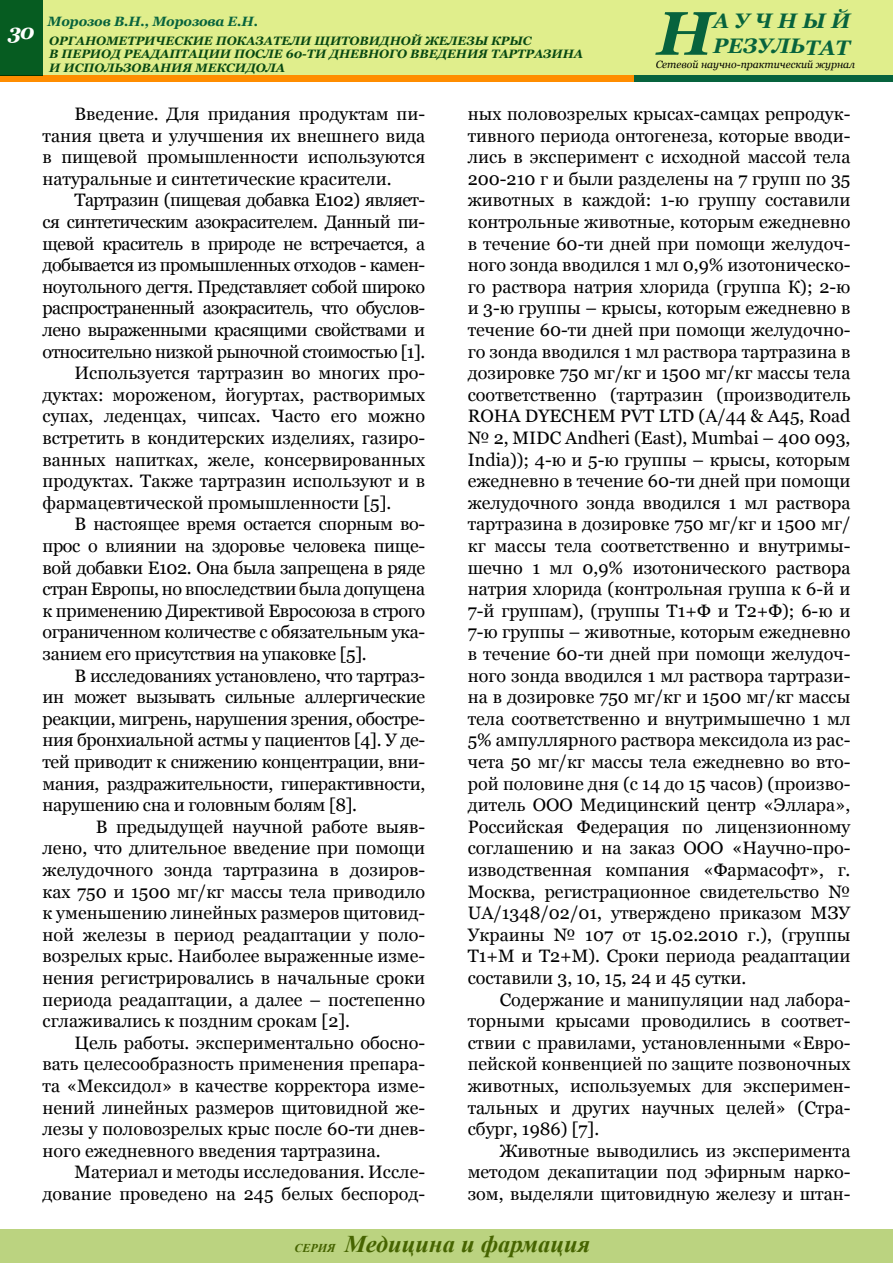
<style>
.page{position:relative;width:893px;height:1263px;background:#fff}
.page>*{position:absolute;margin:0;border:0;box-sizing:border-box;transform-origin:0 0}
.t1{font:italic 700 61.5px "Georgia";color:#07633d}
.t2{font:italic 700 24px "Times New Roman";color:#466400}
.t3{font:italic 700 21px/25.2px "Georgia";color:#07633d}
.t4{font:18px/21.6px "Georgia";color:#000;text-align:justify}
.t5{font:18px "Georgia";letter-spacing:-.02em;color:#000}
.t6{font:18px "Georgia";letter-spacing:-.03em;color:#000}
.t7{font:italic 700 13.5px "Georgia";letter-spacing:-.01em;color:#07633d}
.t8{font:italic 700 12.15px/13.5px "Georgia";color:#074812}
.t9{font:italic 10.5px "Georgia";color:#000}
.s1{font-size:12px}
</style>
<div class="page">
<div style="left:0;top:1229px;width:893px;height:34px;background:#bbd380"></div>
<div style="left:0;top:0;width:893px;height:81px;background:#e0ee8c"></div>
<div style="left:0;top:75px;width:655px;height:7px;background:#ff8d00"></div>
<div style="left:0;top:0;width:43px;height:75px;background:#065c21"></div>
<div style="left:634px;top:75px;width:259px;height:7px;background:#07633d"></div>
<p class="t7" style="left:48px;top:13px;width:212px">Морозов В.Н., Морозова Е.Н.</p>
<p class="t8" style="left:49px;top:34px;width:535px;text-indent:-41px"><sup>30</sup> ОРГАНОМЕТРИЧЕСКИЕ ПОКАЗАТЕЛИ ЩИТОВИДНОЙ ЖЕЛЕЗЫ КРЫС<br>В ПЕРИОД РЕАДАПТАЦИИ ПОСЛЕ 60-ТИ ДНЕВНОГО ВВЕДЕНИЯ ТАРТРАЗИНА<br>И ИСПОЛЬЗОВАНИЯ МЕКСИДОЛА</p>
<p class="t3" style="left:713px;top:8px;width:139px">АУЧНЫЙ<br>РЕЗУЛЬТАТ</p>
<h1 class="t1" style="left:657px;top:-2px;width:58px">Н</h1>
<p class="t9" style="left:655px;top:58px;width:201px">Сетевой научно-практический журнал</p>
<p class="t4" style="left:43px;top:103px;width:384px;text-indent:32px">Введение. Для придания продуктам пи&shy;тания цвета и улучшения их внешнего вида в пищевой промышленности используются натуральные и синтетические красители.</p>
<p class="t6" style="left:74px;top:190px;width:352px">Тартразин (пищевая добавка Е102) являет-</p>
<p class="t6" style="left:43px;top:211px;width:384px">ся синтетическим азокрасителем. Данный пи-</p>
<p class="t6" style="left:43px;top:233px;width:384px">щевой краситель в природе не встречается, а</p>
<p class="t6" style="left:43px;top:255px;width:384px">добывается из промышленных отходов - камен-</p>
<p class="t6" style="left:43px;top:276px;width:384px">ноугольного дегтя. Представляет собой широко</p>
<p class="t6" style="left:43px;top:298px;width:384px">распространенный азокраситель, что обуслов-</p>
<p class="t6" style="left:43px;top:319px;width:384px">лено выраженными красящими свойствами и</p>
<p class="t6" style="left:43px;top:341px;width:384px">относительно низкой рыночной стоимостью [1].</p>
<p class="t4" style="left:74px;top:362px;width:352px">Используется тартразин во многих про-</p>
<p class="t4" style="left:43px;top:384px;width:384px">дуктах: мороженом, йогуртах, растворимых</p>
<p class="t4" style="left:43px;top:405px;width:384px">супах, леденцах, чипсах. Часто его можно</p>
<p class="t4" style="left:43px;top:427px;width:384px">встретить в кондитерских изделиях, газиро-</p>
<p class="t4" style="left:43px;top:448px;width:384px">ванных напитках, желе, консервированных</p>
<p class="t4" style="left:43px;top:470px;width:384px">продуктах. Также тартразин используют и в</p>
<p class="t4" style="left:43px;top:492px;width:350px">фармацевтической промышленности [5].</p>
<p class="t5" style="left:74px;top:514px;width:352px">В настоящее время остается спорным во-</p>
<p class="t5" style="left:43px;top:535px;width:384px">прос о влиянии на здоровье человека пище-</p>
<p class="t5" style="left:43px;top:557px;width:384px">вой добавки Е102. Она была запрещена в ряде</p>
<p class="t5" style="left:43px;top:579px;width:384px">стран Европы, но впоследствии была допущена</p>
<p class="t5" style="left:43px;top:600px;width:384px">к применению Директивой Евросоюза в строго</p>
<p class="t5" style="left:43px;top:622px;width:384px">ограниченном количестве с обязательным ука-</p>
<p class="t5" style="left:43px;top:643px;width:326px">занием его присутствия на упаковке [5].</p>
<p class="t5" style="left:74px;top:665px;width:352px">В исследованиях установлено, что тартраз-</p>
<p class="t5" style="left:43px;top:687px;width:384px">ин может вызывать сильные аллергические</p>
<p class="t5" style="left:43px;top:708px;width:384px">реакции, мигрень, нарушения зрения, обостре-</p>
<p class="t5" style="left:43px;top:730px;width:384px">ния бронхиальной астмы у пациентов [4]. У де-</p>
<p class="t5" style="left:43px;top:751px;width:384px">тей приводит к снижению концентрации, вни-</p>
<p class="t5" style="left:43px;top:773px;width:384px">мания, раздражительности, гиперактивности,</p>
<p class="t5" style="left:43px;top:795px;width:316px">нарушению сна и головным болям [8].</p>
<p class="t4" style="left:96px;top:816px;width:331px">В предыдущей научной работе выяв-</p>
<p class="t4" style="left:43px;top:837px;width:384px">лено, что длительное введение при помощи</p>
<p class="t4" style="left:43px;top:859px;width:384px">желудочного зонда тартразина в дозиров-</p>
<p class="t4" style="left:43px;top:880px;width:384px">ках 750 и 1500 мг/кг массы тела приводило</p>
<p class="t4" style="left:43px;top:902px;width:384px">к уменьшению линейных размеров щитовид-</p>
<p class="t4" style="left:43px;top:924px;width:384px">ной железы в период реадаптации у поло-</p>
<p class="t4" style="left:43px;top:945px;width:384px">возрелых крыс. Наиболее выраженные изме-</p>
<p class="t4" style="left:43px;top:967px;width:384px">нения регистрировались в начальные сроки</p>
<p class="t4" style="left:43px;top:988px;width:384px">периода реадаптации, а далее – постепенно</p>
<p class="t4" style="left:43px;top:1010px;width:309px">сглаживались к поздним срокам [2].</p>
<p class="t4" style="left:74px;top:1032px;width:352px">Цель работы. экспериментально обосно-</p>
<p class="t4" style="left:43px;top:1053px;width:384px">вать целесообразность применения препара-</p>
<p class="t4" style="left:43px;top:1075px;width:384px">та «Мексидол» в качестве корректора изме-</p>
<p class="t4" style="left:43px;top:1096px;width:384px">нений линейных размеров щитовидной же-</p>
<p class="t4" style="left:43px;top:1118px;width:384px">лезы у половозрелых крыс после 60-ти днев-</p>
<p class="t4" style="left:43px;top:1140px;width:340px">ного ежедневного введения тартразина.</p>
<p class="t4" style="left:74px;top:1161px;width:352px">Материал и методы исследования. Иссле-</p>
<p class="t4" style="left:43px;top:1183px;width:384px">дование проведено на 245 белых беспород-</p>
<p class="t4" style="left:468px;top:103px;width:384px">ных половозрелых крысах-самцах репродук&shy;тивного периода онтогенеза, которые вводи&shy;лись в эксперимент с исходной массой тела 200-210 г и были разделены на 7 групп по 35 животных в каждой: 1-ю группу составили контрольные животные, которым ежедневно в течение 60-ти дней при помощи желудоч&shy;ного зонда вводился 1 мл 0,9% изотоническо&shy;го раствора натрия хлорида (группа К); 2-ю и 3-ю группы – крысы, которым ежедневно в течение 60-ти дней при помощи желудочно&shy;го зонда вводился 1 мл раствора тартразина в дозировке 750 мг/кг и 1500 мг/кг массы тела соответственно (тартразин (производитель ROHA DYECHEM PVT LTD (A/44 &amp; A45, Road № 2, MIDC Andheri (East), Mumbai – 400 093, India)); 4-ю и 5-ю группы – крысы, которым ежедневно в течение 60-ти дней при помощи желудочного зонда вводился 1 мл раствора тартразина в дозировке 750 мг/кг и 1500 мг/ кг массы тела соответственно и внутримы&shy;шечно 1 мл 0,9% изотонического раствора натрия хлорида (контрольная группа к 6-й и 7-й группам), (группы Т1+Ф и Т2+Ф); 6-ю и 7-ю группы – животные, которым ежедневно в течение 60-ти дней при помощи желудоч&shy;ного зонда вводился 1 мл раствора тартрази&shy;на в дозировке 750 мг/кг и 1500 мг/кг массы тела соответственно и внутримышечно 1 мл 5% ампуллярного раствора мексидола из рас&shy;чета 50 мг/кг массы тела ежедневно во вто&shy;рой половине дня (с 14 до 15 часов) (произво&shy;дитель ООО Медицинский центр «Эллара», Российская Федерация по лицензионному соглашению и на заказ ООО «Научно-про&shy;изводственная компания «Фармасофт», г.<br>Москва, регистрационное свидетельство № UA/1348/02/01, утверждено приказом МЗУ Украины № 107 от 15.02.2010 г.), (группы Т1+М и Т2+М). Сроки периода реадаптации составили 3, 10, 15, 24 и 45 сутки.</p>
<p class="t4" style="left:468px;top:988px;width:384px;text-indent:32px">Содержание и манипуляции над лабора&shy;торными крысами проводились в соответ&shy;ствии с правилами, установленными «Евро&shy;пейской конвенцией по защите позвоночных животных, используемых для эксперимен&shy;тальных и других научных целей» (Стра&shy;сбург, 1986) [7].</p>
<p class="t4" style="left:468px;top:1140px;width:384px;text-indent:32px">Животные выводились из эксперимента методом декапитации под эфирным нарко&shy;зом, выделяли щитовидную железу и штан-</p>
<h2 class="t2" style="left:294px;top:1227px;width:297px"><span class="s1">СЕРИЯ</span> Медицина и фармация</h2>
</div>
